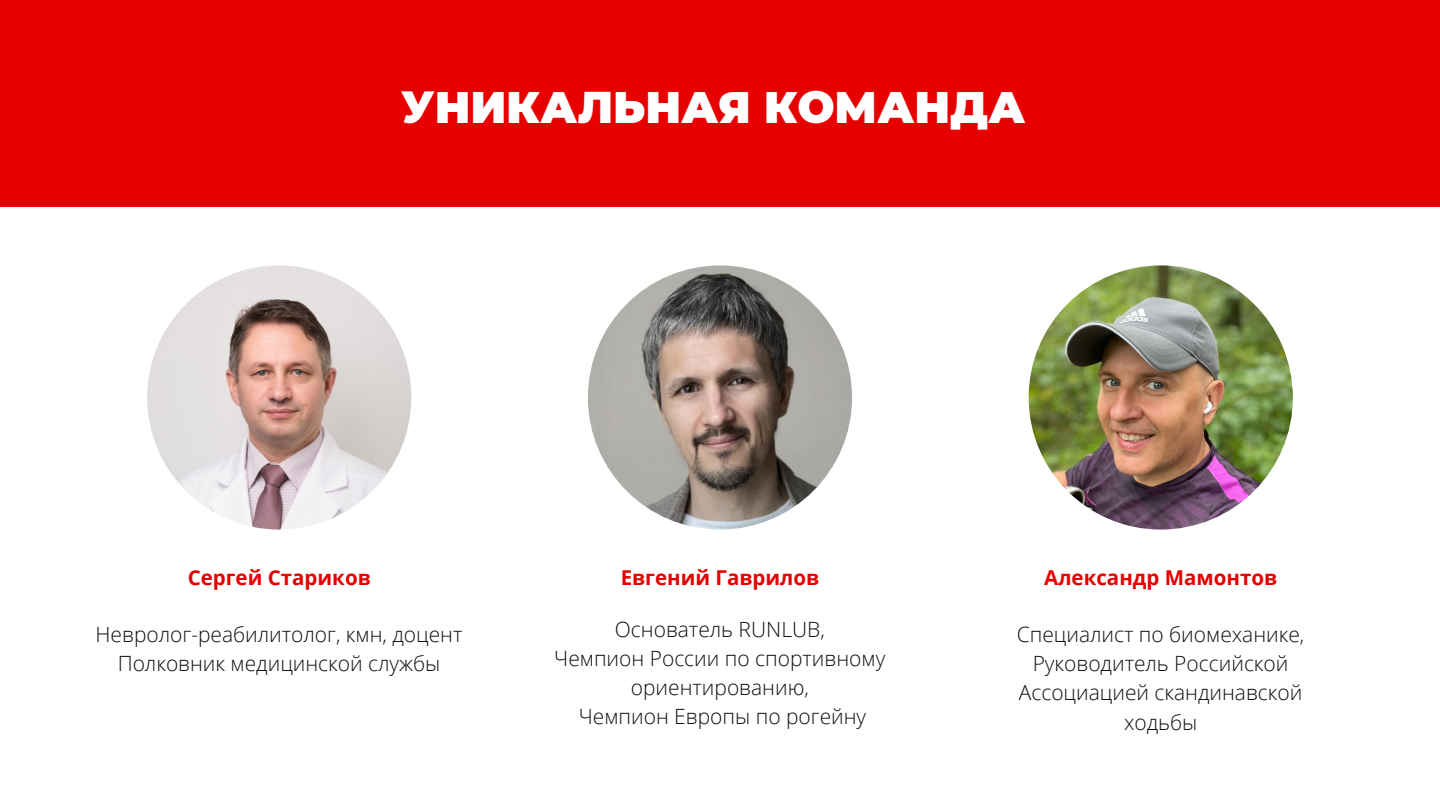
<style>
.page{position:relative;width:1440px;height:810px;background:#fff}
.page>*{position:absolute;margin:0;border:0;box-sizing:border-box;transform-origin:0 0}
.t1{font:900 44px "Montserrat";color:#fff}
.t2{font:300 21px/29.2px "Open Sans";color:#0e0f11;text-align:center}
.t3{font:700 20.5px "Open Sans";color:#e60000}
</style>
<div class="page">
<div style="left:0;top:0;width:1440px;height:207px;background:#e60000"></div>
<img style="left:147px;top:265px;width:264px;height:265px;border-radius:50%">
<img style="left:588px;top:265px;width:264px;height:265px;border-radius:50%">
<img style="left:1029px;top:265px;width:264px;height:265px;border-radius:50%">
<h1 class="t1" style="left:401px;top:80px;width:626px">УНИКАЛЬНАЯ КОМАНДА</h1>
<p class="t3" style="left:188px;top:563px;width:185px">Сергей Стариков</p>
<p class="t2" style="left:96px;top:619px;width:368px">Невролог-реабилитолог, кмн, доцент<br>Полковник медицинской службы</p>
<p class="t3" style="left:621px;top:563px;width:200px">Евгений Гаврилов</p>
<p class="t2" style="left:554px;top:614px;width:333px">Основатель RUNLUB,<br>Чемпион России по спортивному ориентированию,<br>Чемпион Европы по рогейну</p>
<p class="t3" style="left:1044px;top:563px;width:234px">Александр Мамонтов</p>
<p class="t2" style="left:1017px;top:619px;width:289px">Специалист по биомеханике,<br>Руководитель Российской<br>Ассоциацией скандинавской ходьбы</p>
</div>
